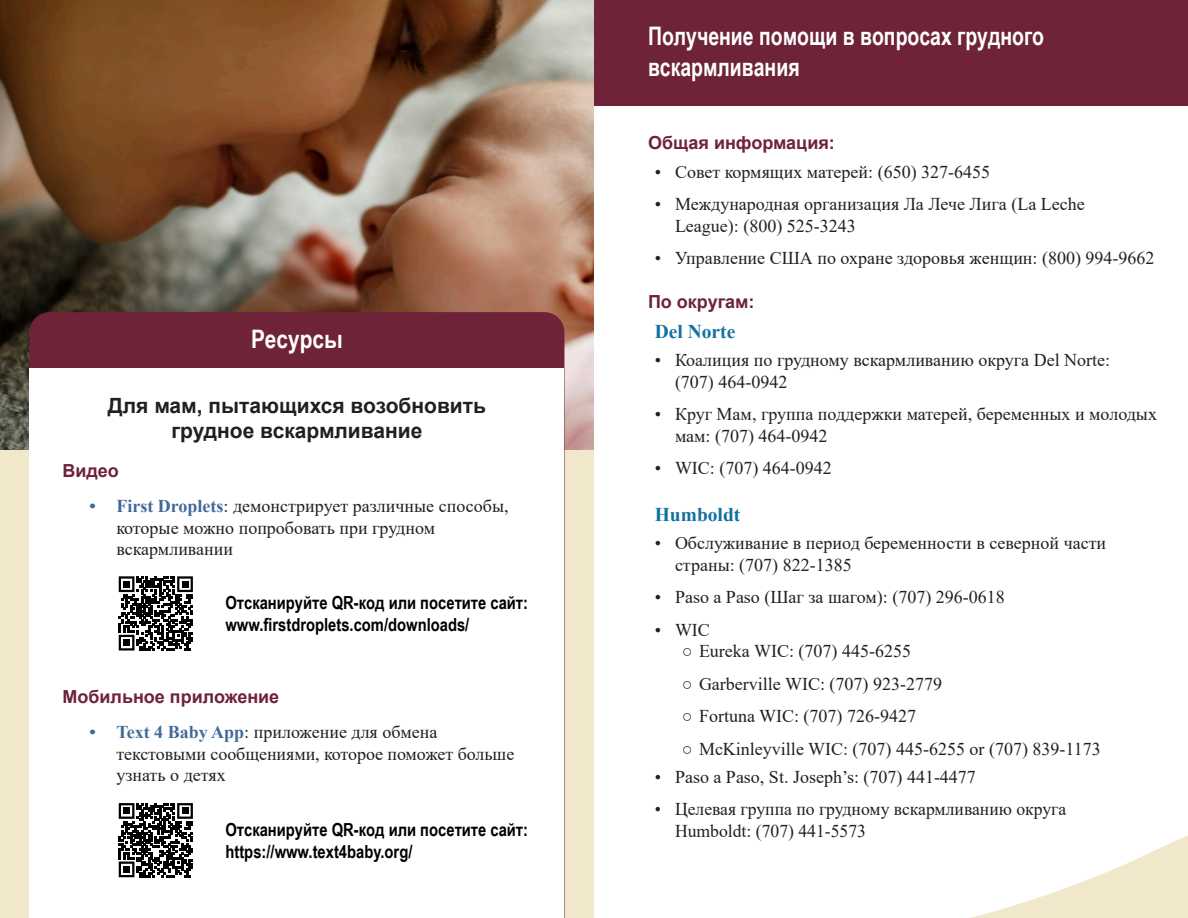
<style>
.page{position:relative;width:1188px;height:918px;background:#fff}
.page>*{position:absolute;margin:0;border:0;box-sizing:border-box;transform-origin:0 0}
.t1{font:700 25.5px/30.6px "Arial Narrow";color:#fff;scale:.93 1}
.t2{font:700 25.5px "Arial Narrow";color:#fff}
.t3{font:700 21px/25.2px "Arial";color:#231f20;text-align:center}
.t4{font:700 19.5px "Times New Roman";color:#1171a0}
.t5{font:18px/21.6px "Times New Roman";color:#231f20}
.t6{font:700 18px "Arial Narrow";color:#000}
.t7{font:700 18px "Arial";color:#6e2338}
.s1{font-weight:700;color:#416a9a}
.s2{font-family:"Arial"}
</style>
<div class="page">
<svg style="left:970px;top:835px;width:218px;height:83px"></svg>
<div style="left:0;top:347px;width:594px;height:571px;background:#f1e7cb"></div>
<img style="left:0;top:0;width:594px;height:449px">
<div style="left:30px;top:312px;width:534px;height:56px;background:#6e2338"></div>
<div style="left:30px;top:368px;width:534px;height:550px;background:#fff"></div>
<svg style="left:119px;top:803px;width:74px;height:74px"></svg>
<svg style="left:119px;top:576px;width:74px;height:75px"></svg>
<div style="left:594px;top:0;width:594px;height:105px;background:#6e2338"></div>
<p class="t2" style="left:251px;top:320px;width:93px">Ресурсы</p>
<p class="t3" style="left:108px;top:393px;width:380px">Для мам, пытающихся возобновить грудное вскармливание</p>
<p class="t7" style="left:62px;top:458px;width:58px">Видео</p>
<p class="t5" style="left:116px;top:495px;width:394px;text-indent:-27px"><span class="s1">• First Droplets</span>: демонстрирует различные способы, которые можно попробовать при грудном вскармливании</p>
<p class="t6" style="left:225px;top:589px;width:304px">Отсканируйте QR-код или посетите сайт:</p>
<p class="t6" style="left:225px;top:611px;width:245px">www.firstdroplets.com/downloads/</p>
<p class="t7" style="left:62px;top:684px;width:218px">Мобильное приложение</p>
<p class="t5" style="left:116px;top:721px;width:399px;text-indent:-27px"><span class="s1">• Text 4 Baby App</span>: приложение для обмена текстовыми сообщениями, которое поможет больше узнать о детях</p>
<p class="t6" style="left:225px;top:816px;width:304px">Отсканируйте QR-код или посетите сайт:</p>
<p class="t6" style="left:225px;top:838px;width:189px">https://www.text4baby.org/</p>
<p class="t1" style="left:648px;top:20px;width:427px">Получение помощи в вопросах грудного вскармливания</p>
<p class="t7" style="left:648px;top:130px;width:188px">Общая информация:</p>
<p class="t5" style="left:655px;top:160px;width:337px">• Совет кормящих матерей: (650) 327-6455</p>
<p class="t5" style="left:675px;top:193px;width:411px;text-indent:-20px">• Международная организация Ла Лече Лига (La Leche<br>League): (800) 525-3243</p>
<p class="t5" style="left:655px;top:247px;width:501px">• Управление США по охране здоровья женщин: (800) 994-9662</p>
<p class="t7" style="left:648px;top:289px;width:108px">По округам:</p>
<p class="t4" style="left:655px;top:317px;width:82px">Del Norte</p>
<p class="t5" style="left:675px;top:349px;width:437px;text-indent:-20px">• Коалиция по грудному вскармливанию округа Del Norte: (707) 464-0942</p>
<p class="t5" style="left:675px;top:403px;width:484px;text-indent:-20px">• Круг Мам, группа поддержки матерей, беременных и молодых мам: (707) 464-0942</p>
<p class="t5" style="left:655px;top:457px;width:179px">• WIC: (707) 464-0942</p>
<p class="t4" style="left:655px;top:501px;width:87px">Humboldt</p>
<p class="t5" style="left:675px;top:532px;width:433px;text-indent:-20px">• Обслуживание в период беременности в северной части страны: (707) 822-1385</p>
<p class="t5" style="left:655px;top:586px;width:352px">• Paso a Paso (Шаг за шагом): (707) 296-0618</p>
<p class="t5" style="left:655px;top:618px;width:57px">• WIC</p>
<p class="t5" style="left:682px;top:640px;width:231px"><span class="s2">○</span> Eureka WIC: (707) 445-6255</p>
<p class="t5" style="left:682px;top:672px;width:262px"><span class="s2">○</span> Garberville WIC: (707) 923-2779</p>
<p class="t5" style="left:682px;top:705px;width:236px"><span class="s2">○</span> Fortuna WIC: (707) 726-9427</p>
<p class="t5" style="left:682px;top:737px;width:421px"><span class="s2">○</span> McKinleyville WIC: (707) 445-6255 or (707) 839-1173</p>
<p class="t5" style="left:655px;top:766px;width:323px">• Paso a Paso, St. Joseph’s: (707) 441-4477</p>
<p class="t5" style="left:675px;top:798px;width:393px;text-indent:-20px">• Целевая группа по грудному вскармливанию округа<br>Humboldt: (707) 441-5573</p>
</div>
